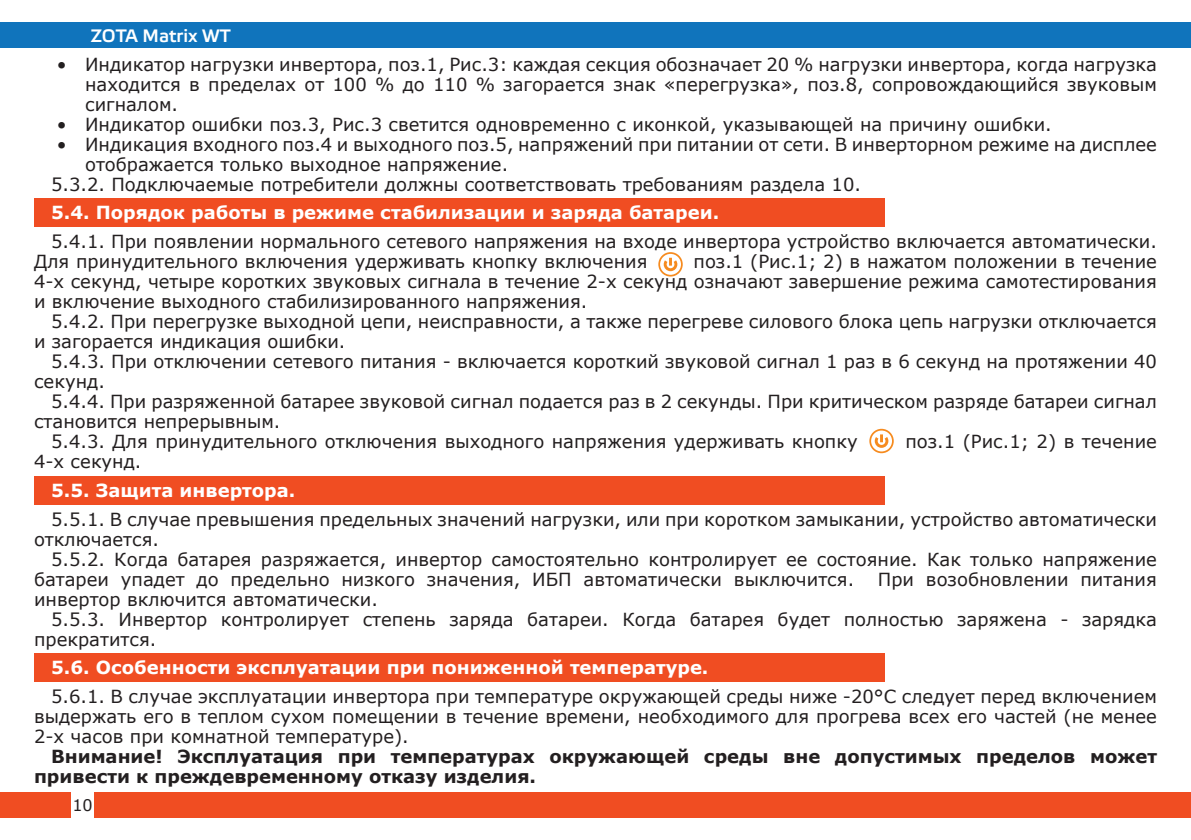
<style>
.page{position:relative;width:1191px;height:840px;background:#fff}
.page>*{position:absolute;margin:0;border:0;box-sizing:border-box;transform-origin:0 0}
.Стиль_Verdana_9{font:18px/20px "Verdana";color:#231f20}
.Стиль_Verdana_8{font:18px/20px "Verdana";color:#231f20}
.Стиль_Verdana_9-2{font:700 18px "Verdana";color:#fff}
.Стиль_Verdana_9-3{font:700 18px/20px "Verdana";color:#231f20}
.t1{font:700 18px "Elektra Light Pro";color:#fff}
.t2{font:16px "Verdana";color:#231f20}
</style>
<div class="page">
<div style="left:0;top:23px;width:1191px;height:25px;background:#1074bc"></div>
<div style="left:0;top:791px;width:1191px;height:25px;background:#f04d22"></div>
<div style="left:71px;top:789px;width:23px;height:29px;background:#fff"></div>
<div style="left:34px;top:198px;width:850px;height:28px;background:#f04d22"></div>
<div style="left:34px;top:475px;width:850px;height:29px;background:#f04d22"></div>
<div style="left:34px;top:653px;width:850px;height:28px;background:#f04d22"></div>
<div style="left:658px;top:252px;width:24px;height:24px;border:2px solid #f68b1f;border-radius:50%"></div>
<svg style="left:662px;top:257px;width:17px;height:15px"></svg>
<div style="left:869px;top:428px;width:24px;height:25px;border:2px solid #f68b1f;border-radius:50%"></div>
<svg style="left:873px;top:433px;width:17px;height:16px"></svg>
<p class="t1" style="left:91px;top:26px;width:142px">ZOTA Matrix WT</p>
<p class="Стиль_Verdana_9" style="left:85px;top:54px;width:1073px;text-align:justify;text-indent:-28px">• Индикатор нагрузки инвертора, поз.1, Рис.3: каждая секция обозначает 20 % нагрузки инвертора, когда нагрузка находится в пределах от 100 % до 110 % загорается знак «перегрузка», поз.8, сопровождающийся звуковым сигналом.</p>
<p class="Стиль_Verdana_9" style="left:57px;top:114px;width:996px">• Индикатор ошибки поз.3, Рис.3 светится одновременно с иконкой, указывающей на причину ошибки.</p>
<p class="Стиль_Verdana_9" style="left:85px;top:134px;width:1073px;text-indent:-28px">• Индикация входного поз.4 и выходного поз.5, напряжений при питании от сети. В инверторном режиме на дисплее отображается только выходное напряжение.</p>
<p class="Стиль_Verdana_9" style="left:51px;top:174px;width:811px">5.3.2. Подключаемые потребители должны соответствовать требованиям раздела 10.</p>
<p class="Стиль_Verdana_9-2" style="left:51px;top:200px;width:669px">5.4. Порядок работы в режиме стабилизации и заряда батареи.</p>
<p class="Стиль_Verdana_9" style="left:34px;top:231px;width:1124px;text-indent:17px">5.4.1. При появлении нормального сетевого напряжения на входе инвертора устройство включается автоматически.<br>Для принудительного включения удерживать кнопку включения</p>
<p class="Стиль_Verdana_9" style="left:34px;top:251px;width:1124px;text-align:justify;text-indent:659px">поз.1 (Рис.1; 2) в нажатом положении в течение 4-х секунд, четыре коротких звуковых сигнала в течение 2-х секунд означают завершение режима самотестирования и включение выходного стабилизированного напряжения.</p>
<p class="Стиль_Verdana_9" style="left:34px;top:311px;width:1124px;text-indent:17px">5.4.2. При перегрузке выходной цепи, неисправности, а также перегреве силового блока цепь нагрузки отключается и загорается индикация ошибки.</p>
<p class="Стиль_Verdana_8" style="left:34px;top:351px;width:1124px;text-indent:17px">5.4.3. При отключении сетевого питания - включается короткий звуковой сигнал 1 раз в 6 секунд на протяжении 40 секунд.</p>
<p class="Стиль_Verdana_8" style="left:34px;top:391px;width:1124px;text-indent:17px">5.4.4. При разряженной батарее звуковой сигнал подается раз в 2 секунды. При критическом разряде батареи сигнал становится непрерывным.</p>
<p class="Стиль_Verdana_9" style="left:51px;top:431px;width:808px">5.4.3. Для принудительного отключения выходного напряжения удерживать кнопку</p>
<p class="Стиль_Verdana_9" style="left:905px;top:431px;width:253px">поз.1 (Рис.1; 2) в течение</p>
<p class="Стиль_Verdana_9" style="left:34px;top:451px;width:109px">4-х секунд.</p>
<p class="Стиль_Verdana_9" style="left:34px;top:508px;width:1124px;text-indent:17px">5.5.1. В случае превышения предельных значений нагрузки, или при коротком замыкании, устройство автоматически отключается.</p>
<p class="Стиль_Verdana_9" style="left:34px;top:548px;width:1124px;text-indent:17px">5.5.2. Когда батарея разряжается, инвертор самостоятельно контролирует ее состояние. Как только напряжение батареи упадет до предельно низкого значения, ИБП автоматически выключится.</p>
<p class="Стиль_Verdana_9-2" style="left:51px;top:477px;width:246px">5.5. Защита инвертора.</p>
<p class="Стиль_Verdana_9" style="left:878px;top:568px;width:280px">При возобновлении питания</p>
<p class="Стиль_Verdana_9" style="left:34px;top:588px;width:345px">инвертор включится автоматически.</p>
<p class="Стиль_Verdana_8" style="left:34px;top:608px;width:1124px;text-indent:17px">5.5.3. Инвертор контролирует степень заряда батареи. Когда батарея будет полностью заряжена - зарядка прекратится.</p>
<p class="Стиль_Verdana_9" style="left:34px;top:686px;width:1124px;text-align:justify;text-indent:17px">5.6.1. В случае эксплуатации инвертора при температуре окружающей среды ниже -20°С следует перед включением выдержать его в теплом сухом помещении в течение времени, необходимого для прогрева всех его частей (не менее 2-х часов при комнатной температуре).</p>
<p class="Стиль_Verdana_9-3" style="left:34px;top:745px;width:1124px;text-indent:17px">Внимание! Эксплуатация при температурах окружающей среды вне допустимых пределов может привести к преждевременному отказу изделия.</p>
<p class="Стиль_Verdana_9-2" style="left:51px;top:654px;width:659px">5.6. Особенности эксплуатации при пониженной температуре.</p>
<p class="t2" style="left:72px;top:794px;width:22px">10</p>
</div>
